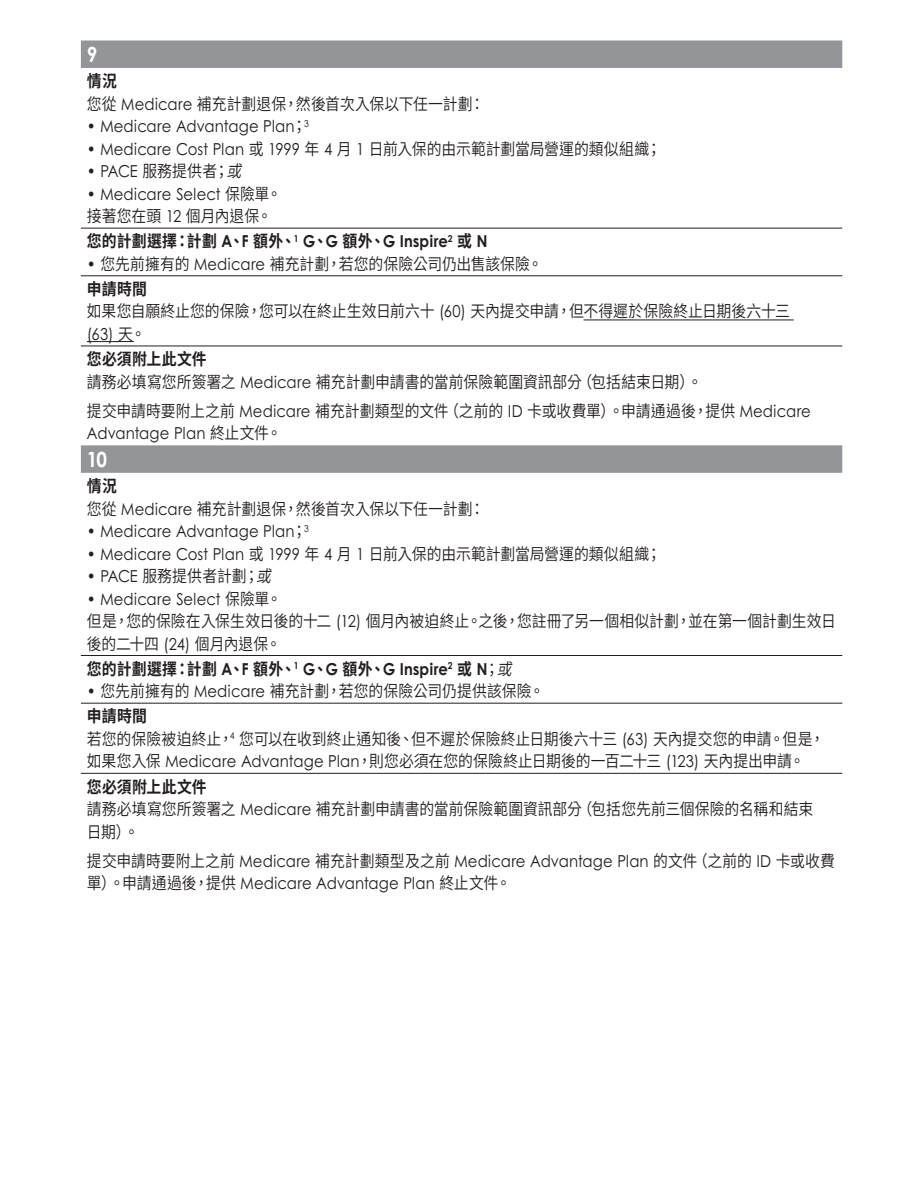
<style>
.page{position:relative;width:918px;height:1188px;background:#fff}
.page>*{position:absolute;margin:0;border:0;box-sizing:border-box;transform-origin:0 0}
._4__chart_head_main{font:700 21px "Century Gothic B";color:#fff;scale:.9 1}
._4__chart_body_copy{font:16.5px/22.5px "Source Han Sans TW";color:#231f20;scale:.9 1}
._4__chart_body_copy-2{font:16.5px/22.5px "Century Gothic B";letter-spacing:.005em;color:#231f20;scale:.9 1}
._4__chart_subhead{font:700 16.5px "Source Han Sans TW";letter-spacing:.015em;color:#231f20;scale:.9 1}
.s1{font-family:"Century Gothic B"}
.s2{font-family:"Source Han Sans TW"}
.s3{font-style:italic}
.s4{font-weight:400}
.s5{font-weight:400;font-style:italic}
</style>
<div class="page">
<svg style="left:81px;top:40px;width:761px;height:433px"></svg>
<hr style="left:81px;top:228px;width:761px;height:1px;background:#231f20">
<hr style="left:81px;top:276px;width:761px;height:1px;background:#231f20">
<hr style="left:81px;top:346px;width:761px;height:1px;background:#231f20">
<hr style="left:81px;top:655px;width:761px;height:1px;background:#231f20">
<hr style="left:81px;top:703px;width:761px;height:1px;background:#231f20">
<hr style="left:81px;top:773px;width:761px;height:1px;background:#231f20">
<hr style="left:584px;top:320px;width:210px;height:1px;background:#231f20">
<hr style="left:87px;top:341px;width:31px;height:1px;background:#231f20">
<svg style="left:118px;top:341px;width:16px;height:1px"></svg>
<p class="_4__chart_head_main" style="left:87px;top:41px;width:13px">9</p>
<p class="_4__chart_subhead" style="left:87px;top:72px;width:35px">情況</p>
<p class="_4__chart_body_copy" style="left:87px;top:93px;width:443px">您從 <span class="s1">Medicare</span> 補充計劃退保，然後首次入保以下任一計劃：</p>
<p class="_4__chart_body_copy-2" style="left:87px;top:115px;width:248px">• Medicare Advantage Plan<span class="s2">；</span><sup>3</sup></p>
<p class="_4__chart_body_copy-2" style="left:87px;top:137px;width:640px">• Medicare Cost Plan <span class="s2">或</span> 1999 <span class="s2">年</span> 4 <span class="s2">月</span> 1 <span class="s2">日前入保的由示範計劃當局營運的類似組織；</span></p>
<p class="_4__chart_body_copy" style="left:87px;top:160px;width:182px"><span class="s1">• PACE</span> 服務提供者；<span class="s3">或</span></p>
<p class="_4__chart_body_copy-2" style="left:87px;top:182px;width:218px">• Medicare Select <span class="s2">保險單。</span></p>
<p class="_4__chart_body_copy" style="left:87px;top:205px;width:207px">接著您在頭 <span class="s1">12</span> 個月內退保。</p>
<p class="_4__chart_subhead" style="left:87px;top:232px;width:446px">您的計劃選擇：計劃 <span class="s1">A</span>、<span class="s1">F</span> 額外、<sup>1</sup> <span class="s1">G</span>、<span class="s1">G</span> 額外、<span class="s1">G Inspire</span><sup>2</sup> 或 <span class="s1">N</span></p>
<p class="_4__chart_body_copy" style="left:87px;top:253px;width:508px"><span class="s1">•</span> 您先前擁有的 <span class="s1">Medicare</span> 補充計劃，若您的保險公司仍出售該保險。</p>
<p class="_4__chart_subhead" style="left:87px;top:280px;width:68px">申請時間</p>
<p class="_4__chart_body_copy" style="left:87px;top:301px;width:783px">如果您自願終止您的保險，您可以在終止生效日前六十 <span class="s1">(60)</span> 天內提交申請，但不得遲於保險終止日期後六十三<span class="s1">(63)</span> 天。</p>
<p class="_4__chart_subhead" style="left:87px;top:350px;width:135px">您必須附上此文件</p>
<p class="_4__chart_body_copy" style="left:87px;top:371px;width:685px">請務必填寫您所簽署之 <span class="s1">Medicare</span> 補充計劃申請書的當前保險範圍資訊部分（包括結束日期）。</p>
<p class="_4__chart_body_copy" style="left:87px;top:400px;width:806px">提交申請時要附上之前 <span class="s1">Medicare</span> 補充計劃類型的文件（之前的 <span class="s1">ID</span> 卡或收費單）。申請通過後，提供 <span class="s1">Medicare<br>Advantage Plan</span> 終止文件。</p>
<p class="_4__chart_head_main" style="left:87px;top:446px;width:24px">10</p>
<p class="_4__chart_subhead" style="left:87px;top:477px;width:35px">情況</p>
<p class="_4__chart_body_copy" style="left:87px;top:498px;width:443px">您從 <span class="s1">Medicare</span> 補充計劃退保，然後首次入保以下任一計劃：</p>
<p class="_4__chart_body_copy-2" style="left:87px;top:520px;width:248px">• Medicare Advantage Plan<span class="s2">；</span><sup>3</sup></p>
<p class="_4__chart_body_copy-2" style="left:87px;top:542px;width:640px">• Medicare Cost Plan <span class="s2">或</span> 1999 <span class="s2">年</span> 4 <span class="s2">月</span> 1 <span class="s2">日前入保的由示範計劃當局營運的類似組織；</span></p>
<p class="_4__chart_body_copy" style="left:87px;top:565px;width:215px"><span class="s1">• PACE</span> 服務提供者計劃；<span class="s3">或</span></p>
<p class="_4__chart_body_copy-2" style="left:87px;top:587px;width:218px">• Medicare Select <span class="s2">保險單。</span></p>
<p class="_4__chart_body_copy" style="left:87px;top:610px;width:834px">但是，您的保險在入保生效日後的十二 <span class="s1">(12)</span> 個月內被迫終止。之後，您註冊了另一個相似計劃，並在第一個計劃生效日後的二十四 <span class="s1">(24)</span> 個月內退保。</p>
<p class="_4__chart_subhead" style="left:87px;top:659px;width:483px">您的計劃選擇：計劃 <span class="s1">A</span>、<span class="s1">F</span> 額外、<sup>1</sup> <span class="s1">G</span>、<span class="s1">G</span> 額外、<span class="s1">G Inspire</span><sup>2</sup> 或 <span class="s1">N</span><span class="s4">；</span><span class="s5">或</span></p>
<p class="_4__chart_body_copy" style="left:87px;top:680px;width:510px"><span class="s1">•</span> 您先前擁有的 <span class="s1">Medicare</span> 補充計劃，若您的保險公司仍提供該保險。</p>
<p class="_4__chart_subhead" style="left:87px;top:707px;width:68px">申請時間</p>
<p class="_4__chart_body_copy" style="left:87px;top:728px;width:821px">若您的保險被迫終止，<sup>4</sup> 您可以在收到終止通知後、但不遲於保險終止日期後六十三 <span class="s1">(63)</span> 天內提交您的申請。但是，如果您入保 <span class="s1">Medicare Advantage Plan</span>，則您必須在您的保險終止日期後的一百二十三 <span class="s1">(123)</span> 天內提出申請。</p>
<p class="_4__chart_subhead" style="left:87px;top:777px;width:135px">您必須附上此文件</p>
<p class="_4__chart_body_copy" style="left:87px;top:798px;width:809px">請務必填寫您所簽署之 <span class="s1">Medicare</span> 補充計劃申請書的當前保險範圍資訊部分（包括您先前三個保險的名稱和結束日期）。</p>
<p class="_4__chart_body_copy-2" style="left:87px;top:849px;width:833px"><span class="s2">提交申請時要附上之前</span> Medicare <span class="s2">補充計劃類型及之前</span> Medicare Advantage Plan <span class="s2">的文件（之前的</span> ID <span class="s2">卡或收費單）。申請通過後，提供</span> Medicare Advantage Plan <span class="s2">終止文件。</span></p>
</div>
